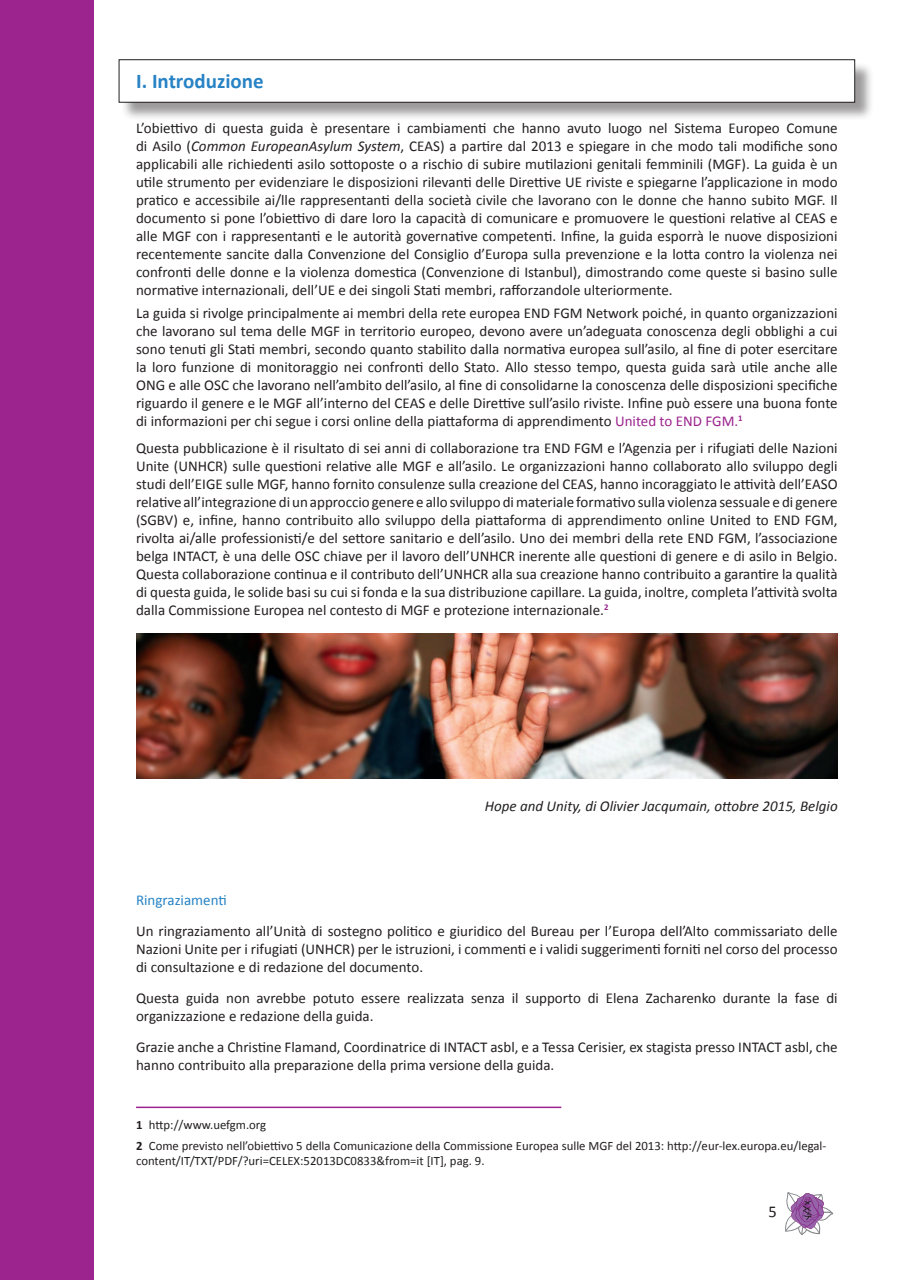
<style>
.page{position:relative;width:910px;height:1280px;background:#fff}
.page>*{position:absolute;margin:0;border:0;box-sizing:border-box;transform-origin:0 0}
.t1{font:700 21px "Calibri";color:#2783c5}
.t2{font:16.5px "Calibri";color:#231f20}
.t3{font:15px/18px "Calibri";color:#231f20;text-align:justify}
.t4{font:italic 15px "Calibri";color:#231f20}
.t5{font:15px "Calibri";color:#2783c5}
.t6{font:12.75px/21.3px "Calibri";color:#231f20}
.s1{font-style:italic}
.s2{color:#9b248e}
.s3{font-weight:700}
</style>
<div class="page">
<svg style="left:785px;top:1192px;width:48px;height:43px"></svg>
<div style="left:0;top:0;width:94px;height:1280px;background:#9b248e"></div>
<img style="left:136px;top:634px;width:702px;height:144px">
<div style="left:121px;top:62px;width:753px;height:59px;background:#231f20;opacity:.45"></div>
<div style="left:119px;top:60px;width:736px;height:42px;background:#fff"></div>
<hr style="left:136px;top:1106px;width:425px;height:2px;background:#9b248e">
<h1 class="t1" style="left:136px;top:68px;width:129px">I. Introduzione</h1>
<p class="t3" style="left:136px;top:118px;width:703px">L’obiettivo di questa guida è presentare i cambiamenti che hanno avuto luogo nel Sistema Europeo Comune di Asilo (<span class="s1">Common EuropeanAsylum System</span>, CEAS) a partire dal 2013 e spiegare in che modo tali modifiche sono applicabili alle richiedenti asilo sottoposte o a rischio di subire mutilazioni genitali femminili (MGF). La guida è un utile strumento per evidenziare le disposizioni rilevanti delle Direttive UE riviste e spiegarne l’applicazione in modo pratico e accessibile ai/lle rappresentanti della società civile che lavorano con le donne che hanno subito MGF. Il documento si pone l’obiettivo di dare loro la capacità di comunicare e promuovere le questioni relative al CEAS e alle MGF con i rappresentanti e le autorità governative competenti. Infine, la guida esporrà le nuove disposizioni recentemente sancite dalla Convenzione del Consiglio d’Europa sulla prevenzione e la lotta contro la violenza nei confronti delle donne e la violenza domestica (Convenzione di Istanbul), dimostrando come queste si basino sulle normative internazionali, dell’UE e dei singoli Stati membri, rafforzandole ulteriormente.</p>
<p class="t3" style="left:136px;top:303px;width:703px">La guida si rivolge principalmente ai membri della rete europea END FGM Network poiché, in quanto organizzazioni che lavorano sul tema delle MGF in territorio europeo, devono avere un’adeguata conoscenza degli obblighi a cui sono tenuti gli Stati membri, secondo quanto stabilito dalla normativa europea sull’asilo, al fine di poter esercitare la loro funzione di monitoraggio nei confronti dello Stato. Allo stesso tempo, questa guida sarà utile anche alle ONG e alle OSC che lavorano nell’ambito dell’asilo, al fine di consolidarne la conoscenza delle disposizioni specifiche riguardo il genere e le MGF all’interno del CEAS e delle Direttive sull’asilo riviste. Infine può essere una buona fonte di informazioni per chi segue i corsi online della piattaforma di apprendimento <span class="s2">United to END FGM.</span><sup>1</sup></p>
<p class="t3" style="left:136px;top:438px;width:703px">Questa pubblicazione è il risultato di sei anni di collaborazione tra END FGM e l’Agenzia per i rifugiati delle Nazioni Unite (UNHCR) sulle questioni relative alle MGF e all’asilo. Le organizzazioni hanno collaborato allo sviluppo degli studi dell’EIGE sulle MGF, hanno fornito consulenze sulla creazione del CEAS, hanno incoraggiato le attività dell’EASO relative all’integrazione di un approccio genere e allo sviluppo di materiale formativo sulla violenza sessuale e di genere (SGBV) e, infine, hanno contribuito allo sviluppo della piattaforma di apprendimento online United to END FGM, rivolta ai/alle professionisti/e del settore sanitario e dell’asilo. Uno dei membri della rete END FGM, l’associazione belga INTACT, è una delle OSC chiave per il lavoro dell’UNHCR inerente alle questioni di genere e di asilo in Belgio.<br>Questa collaborazione continua e il contributo dell’UNHCR alla sua creazione hanno contribuito a garantire la qualità di questa guida, le solide basi su cui si fonda e la sua distribuzione capillare. La guida, inoltre, completa l’attività svolta dalla Commissione Europea nel contesto di MGF e protezione internazionale.<sup>2</sup></p>
<p class="t4" style="left:485px;top:795px;width:354px">Hope and Unity, di Olivier Jacqumain, ottobre 2015, Belgio</p>
<p class="t5" style="left:136px;top:891px;width:92px">Ringraziamenti</p>
<p class="t3" style="left:136px;top:921px;width:703px">Un ringraziamento all’Unità di sostegno politico e giuridico del Bureau per l’Europa dell’Alto commissariato delle Nazioni Unite per i rifugiati (UNHCR) per le istruzioni, i commenti e i validi suggerimenti forniti nel corso del processo di consultazione e di redazione del documento.</p>
<p class="t3" style="left:136px;top:988px;width:703px">Questa guida non avrebbe potuto essere realizzata senza il supporto di Elena Zacharenko durante la fase di organizzazione e redazione della guida.</p>
<p class="t3" style="left:136px;top:1037px;width:703px">Grazie anche a Christine Flamand, Coordinatrice di INTACT asbl, e a Tessa Cerisier, ex stagista presso INTACT asbl, che hanno contribuito alla preparazione della prima versione della guida.</p>
<p class="t6" style="left:136px;top:1113px;width:692px"><span class="s3">1</span> http://www.uefgm.org<br><span class="s3">2</span> Come previsto nell’obiettivo 5 della Comunicazione della Commissione Europea sulle MGF del 2013: http://eur-lex.europa.eu/legal-</p>
<p class="t6" style="left:136px;top:1150px;width:350px">content/IT/TXT/PDF/?uri=CELEX:52013DC0833&amp;from=it [IT], pag. 9.</p>
<p class="t2" style="left:768px;top:1201px;width:10px">5</p>
</div>
